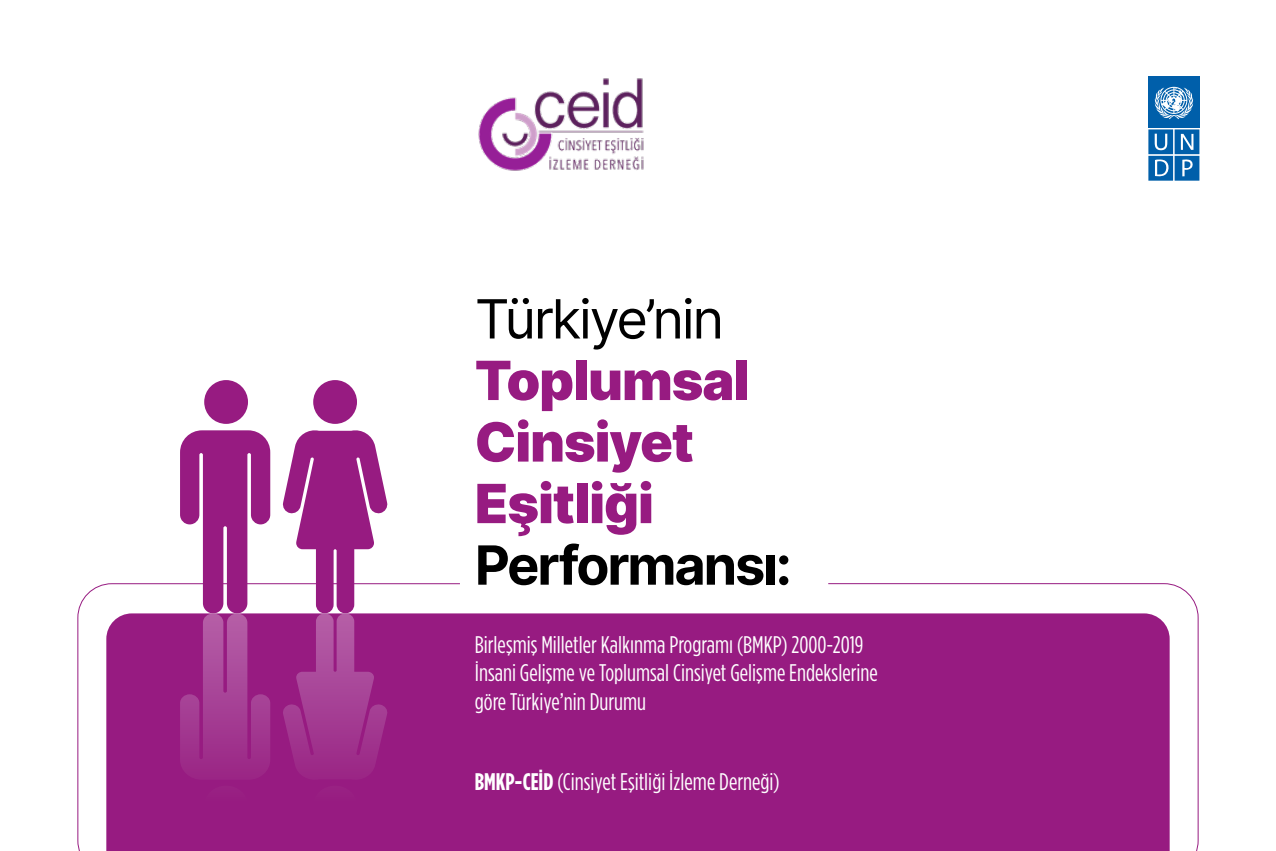
<style>
.page{position:relative;width:1276px;height:851px;background:#fff}
.page>*{position:absolute;margin:0;border:0;box-sizing:border-box;transform-origin:0 0}
.t1{font:900 54px/61.5px "Inter";letter-spacing:-.02em;color:#971b81}
.t2{font:700 54px "Inter";letter-spacing:-.04em;color:#000}
.t3{font:54px "Inter";letter-spacing:-.04em;color:#000}
.t4{font:24px/28.8px "Gotham Condensed";color:#fff}
.s1{font-weight:700}
</style>
<div class="page">
<img style="left:478px;top:78px;width:166px;height:93px">
<svg style="left:180px;top:380px;width:90px;height:203px"></svg>
<svg style="left:282px;top:380px;width:106px;height:203px"></svg>
<div style="left:1148px;top:77px;width:51px;height:51px;background:#005faa"></div>
<svg style="left:1148px;top:129px;width:51px;height:52px;background:#3680bb"></svg>
<svg style="left:1154px;top:87px;width:39px;height:32px"></svg>
<svg style="left:77px;top:583px;width:1121px;height:267px;background:#a73f95"></svg>
<h1 class="t3" style="left:475px;top:279px;width:251px">Türkiye’nin</h1>
<h1 class="t1" style="left:475px;top:348px;width:276px">Toplumsal<br>Cinsiyet<br>Eşitliği</h1>
<h1 class="t2" style="left:475px;top:525px;width:318px">Performansı:</h1>
<p class="t4" style="left:475px;top:629px;width:404px">Birleşmiş Milletler Kalkınma Programı (BMKP) 2000-2019<br>İnsani Gelişme ve Toplumsal Cinsiyet Gelişme Endekslerine göre Türkiye’nin Durumu</p>
<p class="t4" style="left:475px;top:767px;width:306px"><span class="s1">BMKP-CEİD</span> (Cinsiyet Eşitliği İzleme Derneği)</p>
</div>
